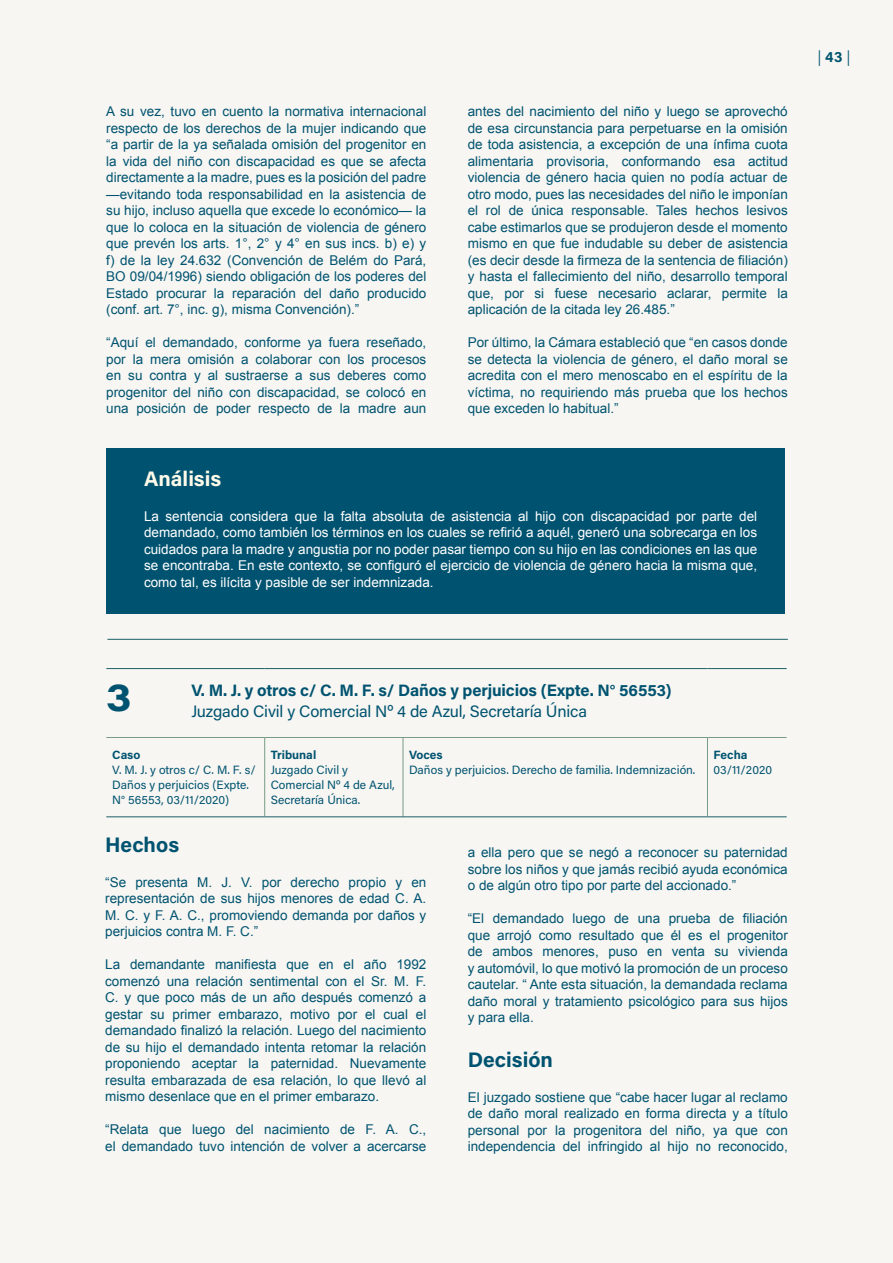
<style>
.page{position:relative;width:893px;height:1263px;background:#f7f6f2}
.page>*{position:absolute;margin:0;border:0;box-sizing:border-box;transform-origin:0 0}
.t1{font:39px "Acumin Variable Concept";color:#005370}
.t2{font:21px "Acumin Variable Concept";letter-spacing:.055em;color:#005370}
.t3{font:21px "Acumin Variable Concept";letter-spacing:.055em;color:#fffaea}
.t4{font:16.5px/21px "Acumin Variable Concept";letter-spacing:.015em;color:#005370}
.t5{font:15px "Acumin Variable Concept";color:#005370}
.t6{font:13.5px/16.5px "Arial";color:#005370;text-align:justify}
.t7{font:13.5px/16.5px "Arial";color:#fff;text-align:justify}
.t8{font:12px/15px "Acumin Variable Concept";letter-spacing:.025em;color:#005370}
.s1{font-family:"Arial"}
</style>
<div class="page">
<div style="left:106px;top:448px;width:679px;height:165px;background:#005370"></div>
<hr style="left:107px;top:639px;width:681px;height:1px;background:#1d6066">
<hr style="left:106px;top:737px;width:159px;height:1px;background:#779b85">
<hr style="left:265px;top:737px;width:138px;height:1px;background:#779b85">
<hr style="left:264px;top:738px;width:1px;height:79px;background:#779b85">
<hr style="left:403px;top:737px;width:304px;height:1px;background:#779b85">
<hr style="left:403px;top:738px;width:1px;height:79px;background:#779b85">
<hr style="left:707px;top:737px;width:80px;height:1px;background:#779b85">
<hr style="left:707px;top:738px;width:1px;height:79px;background:#779b85">
<hr style="left:106px;top:668px;width:159px;height:1px;background:#1d6066">
<hr style="left:265px;top:668px;width:138px;height:1px;background:#1d6066">
<hr style="left:403px;top:668px;width:304px;height:1px;background:#1d6066">
<hr style="left:707px;top:668px;width:80px;height:1px;background:#1d6066">
<hr style="left:106px;top:816px;width:159px;height:1px;background:#1d6066">
<hr style="left:265px;top:816px;width:138px;height:1px;background:#1d6066">
<hr style="left:403px;top:816px;width:304px;height:1px;background:#1d6066">
<hr style="left:707px;top:816px;width:80px;height:1px;background:#1d6066">
<p class="t6" style="left:106px;top:103px;width:322px">A su vez, tuvo en cuento la normativa internacional respecto de los derechos de la mujer indicando que “a partir de la ya señalada omisión del progenitor en la vida del niño con discapacidad es que se afecta directamente a la madre, pues es la posición del padre —evitando toda responsabilidad en la asistencia de su hijo, incluso aquella que excede lo económico— la que lo coloca en la situación de violencia de género que prevén los arts. 1°, 2° y 4° en sus incs. b) e) y f) de la ley 24.632 (Convención de Belém do Pará, BO 09/04/1996) siendo obligación de los poderes del Estado procurar la reparación del daño producido (conf. art. 7°, inc. g), misma Convención).”</p>
<p class="t6" style="left:106px;top:334px;width:322px">“Aquí el demandado, conforme ya fuera reseñado, por la mera omisión a colaborar con los procesos en su contra y al sustraerse a sus deberes como progenitor del niño con discapacidad, se colocó en una posición de poder respecto de la madre aun</p>
<p class="t6" style="left:468px;top:103px;width:322px">antes del nacimiento del niño y luego se aprovechó de esa circunstancia para perpetuarse en la omisión de toda asistencia, a excepción de una ínfima cuota alimentaria provisoria, conformando esa actitud violencia de género hacia quien no podía actuar de otro modo, pues las necesidades del niño le imponían el rol de única responsable. Tales hechos lesivos cabe estimarlos que se produjeron desde el momento mismo en que fue indudable su deber de asistencia (es decir desde la firmeza de la sentencia de filiación) y hasta el fallecimiento del niño, desarrollo temporal que, por si fuese necesario aclarar, permite la aplicación de la citada ley 26.485.”</p>
<p class="t6" style="left:468px;top:334px;width:322px">Por último, la Cámara estableció que “en casos donde se detecta la violencia de género, el daño moral se acredita con el mero menoscabo en el espíritu de la víctima, no requiriendo más prueba que los hechos que exceden lo habitual.”</p>
<h2 class="t3" style="left:144px;top:464px;width:77px">Análisis</h2>
<p class="t7" style="left:144px;top:508px;width:615px">La sentencia considera que la falta absoluta de asistencia al hijo con discapacidad por parte del demandado, como también los términos en los cuales se refirió a aquél, generó una sobrecarga en los cuidados para la madre y angustia por no poder pasar tiempo con su hijo en las condiciones en las que se encontraba. En este contexto, se configuró el ejercicio de violencia de género hacia la misma que, como tal, es ilícita y pasible de ser indemnizada.</p>
<p class="t5" style="left:817px;top:47px;width:34px">| 43 |</p>
<p class="t4" style="left:191px;top:679px;width:481px">V. M. J. y otros c/ C. M. F. s/ Daños y perjuicios (Expte. N° 56553)<br>Juzgado Civil y Comercial N<span class="s1">º</span> 4 de Azul, Secretaría Única</p>
<p class="t8" style="left:112px;top:747px;width:145px">Caso<br>V. M. J. y otros c/ C. M. F. s/<br>Daños y perjuicios (Expte.<br>N° 56553, 03/11/2020)</p>
<p class="t8" style="left:271px;top:747px;width:125px">Tribunal<br>Juzgado Civil y<br>Comercial N<span class="s1">º</span> 4 de Azul,<br>Secretaría Única.</p>
<p class="t8" style="left:409px;top:747px;width:287px">Voces<br>Daños y perjuicios. Derecho de familia. Indemnización.</p>
<p class="t8" style="left:713px;top:747px;width:60px">Fecha<br>03/11/2020</p>
<h1 class="t1" style="left:106px;top:671px;width:23px">3</h1>
<h2 class="t2" style="left:105px;top:830px;width:74px">Hechos</h2>
<p class="t6" style="left:105px;top:874px;width:323px">“Se presenta M. J. V. por derecho propio y en representación de sus hijos menores de edad C. A.<br>M. C. y F. A. C., promoviendo demanda por daños y perjuicios contra M. F. C.”</p>
<p class="t6" style="left:105px;top:956px;width:323px">La demandante manifiesta que en el año 1992 comenzó una relación sentimental con el Sr. M. F.<br>C. y que poco más de un año después comenzó a gestar su primer embarazo, motivo por el cual el demandado finalizó la relación. Luego del nacimiento de su hijo el demandado intenta retomar la relación proponiendo aceptar la paternidad. Nuevamente resulta embarazada de esa relación, lo que llevó al mismo desenlace que en el primer embarazo.</p>
<p class="t6" style="left:105px;top:1121px;width:323px">“Relata que luego del nacimiento de F. A. C., el demandado tuvo intención de volver a acercarse</p>
<p class="t6" style="left:468px;top:844px;width:322px">a ella pero que se negó a reconocer su paternidad sobre los niños y que jamás recibió ayuda económica o de algún otro tipo por parte del accionado.”</p>
<p class="t6" style="left:468px;top:910px;width:322px">“El demandado luego de una prueba de filiación que arrojó como resultado que él es el progenitor de ambos menores, puso en venta su vivienda y automóvil, lo que motivó la promoción de un proceso cautelar. “ Ante esta situación, la demandada reclama daño moral y tratamiento psicológico para sus hijos y para ella.</p>
<h2 class="t2" style="left:468px;top:1045px;width:86px">Decisión</h2>
<p class="t6" style="left:468px;top:1089px;width:322px">El juzgado sostiene que “cabe hacer lugar al reclamo de daño moral realizado en forma directa y a título personal por la progenitora del niño, ya que con independencia del infringido al hijo no reconocido,</p>
</div>
